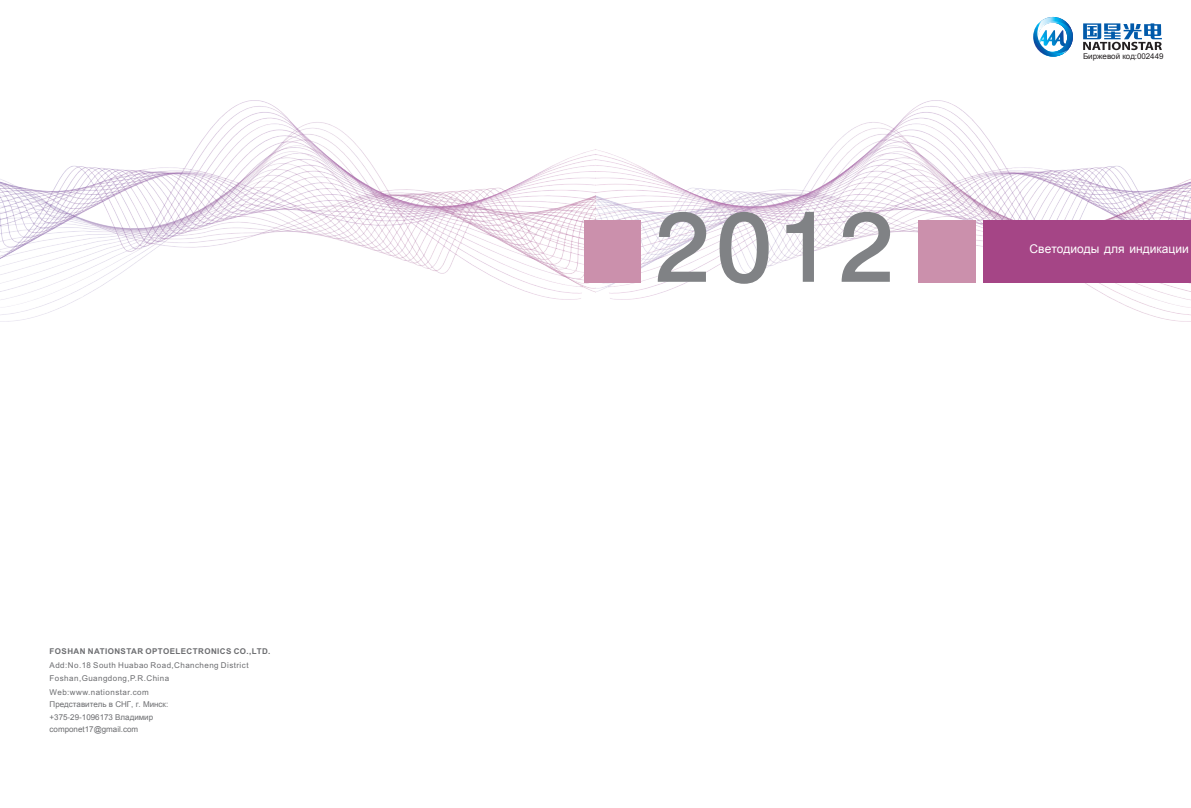
<style>
.page{position:relative;width:1191px;height:808px;background:#fff}
.page>*{position:absolute;margin:0;border:0;box-sizing:border-box;transform-origin:0 0}
.t1{font:12px "Arial";color:#fff}
.t2{font:8px/13.6px "Arial";letter-spacing:.055em;color:#6c6d70}
.t3{font:8px/12.5px "Arial";color:#6c6d70}
.t4{font:700 8px "Arial";letter-spacing:.055em;color:#6c6d70}
.t5{font:8px "Arial";color:#231f20}
</style>
<div class="page">
<svg style="left:1083px;top:23px;width:78px;height:27px"></svg>
<svg style="left:1033px;top:17px;width:39px;height:40px"></svg>
<img style="left:608px;top:107px;width:583px;height:180px">
<img style="left:608px;top:112px;width:583px;height:168px">
<img style="left:608px;top:118px;width:583px;height:155px">
<img style="left:608px;top:123px;width:583px;height:142px">
<img style="left:608px;top:128px;width:583px;height:129px">
<img style="left:608px;top:133px;width:583px;height:5px">
<img style="left:608px;top:138px;width:583px;height:3px">
<img style="left:608px;top:141px;width:583px;height:6px">
<img style="left:595px;top:147px;width:596px;height:103px">
<div style="left:918px;top:220px;width:57px;height:62px;background:#cb90ac"></div>
<div style="left:982px;top:220px;width:209px;height:62px;background:#a54586"></div>
<svg style="left:658px;top:212px;width:232px;height:72px"></svg>
<img style="left:0;top:118px;width:584px;height:155px">
<img style="left:0;top:123px;width:584px;height:142px">
<img style="left:0;top:128px;width:584px;height:129px">
<img style="left:0;top:133px;width:584px;height:5px">
<img style="left:0;top:138px;width:584px;height:3px">
<img style="left:0;top:141px;width:584px;height:6px">
<img style="left:0;top:147px;width:595px;height:103px">
<div style="left:584px;top:220px;width:57px;height:62px;background:#cb90ac"></div>
<p class="t4" style="left:50px;top:648px;width:222px">FOSHAN NATIONSTAR OPTOELECTRONICS CO.,LTD.</p>
<p class="t2" style="left:50px;top:659px;width:200px">Add:No.18 South Huabao Road,Chancheng District<br>Foshan,Guangdong,P.R.China<br>Web:www.nationstar.com</p>
<p class="t3" style="left:50px;top:698px;width:120px">Представитель в СНГ, г. Минск: +375-29-1096173 Владимир componet17@gmail.com</p>
<p class="t5" style="left:1083px;top:52px;width:82px">Биржевой код:002449</p>
<h1 class="t1" style="left:1029px;top:242px;width:161px">Светодиоды для индикации</h1>
</div>
